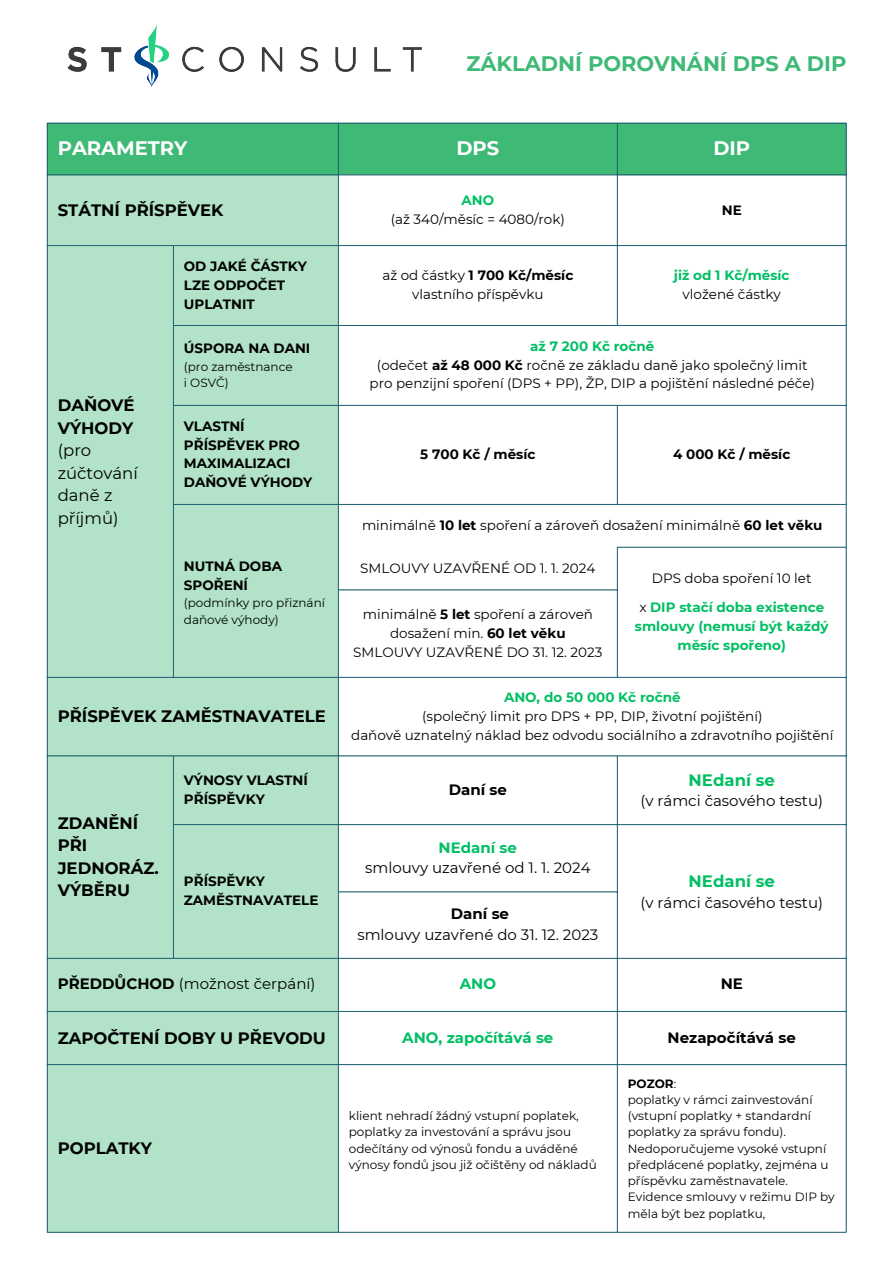
<style>
.page{position:relative;width:893px;height:1264px;background:#fff}
.page>*{position:absolute;margin:0;border:0;box-sizing:border-box;transform-origin:0 0}
.t1{font:700 21px "Montserrat";color:#3fb976}
.t2{font:700 19.5px "Montserrat";color:#fff}
.t3{font:700 16.5px/22.5px "Montserrat";color:#000}
.t4{font:16.5px/22.5px "Montserrat";color:#000}
.t5{font:700 16.5px "Montserrat";color:#00bf63}
.t6{font:15px "Montserrat";color:#000}
.t7{font:700 15px "Montserrat";color:#000}
.t8{font:700 15px "Montserrat";color:#00bf63}
.t9{font:13.5px/18.8px "Montserrat";color:#000;text-align:center}
.t10{font:700 13.5px/18.8px "Montserrat";color:#000}
.t11{font:700 13.5px/18.8px "Montserrat";color:#00bf63;text-align:center}
.t12{font:12px/16.2px "Montserrat";color:#000}
.s1{font-weight:400}
.s2{font-weight:700}
.s3{font-weight:400;color:#000}
</style>
<div class="page">
<div style="left:48px;top:124px;width:797px;height:51px;background:#3fb976"></div>
<div style="left:48px;top:176px;width:290px;height:1055px;background:#b2e3c8"></div>
<svg style="left:339px;top:176px;width:506px;height:1055px"></svg>
<hr style="left:338px;top:505px;width:1px;height:42px;background:#206476">
<hr style="left:845px;top:505px;width:1px;height:42px;background:#206476">
<hr style="left:339px;top:504px;width:506px;height:1px;background:#206476">
<hr style="left:47px;top:123px;width:1px;height:1108px;background:#206476">
<hr style="left:173px;top:246px;width:1px;height:431px;background:#206476">
<hr style="left:173px;top:756px;width:1px;height:202px;background:#206476">
<hr style="left:338px;top:123px;width:1px;height:381px;background:#206476">
<hr style="left:338px;top:547px;width:1px;height:684px;background:#206476">
<hr style="left:617px;top:123px;width:1px;height:202px;background:#206476">
<hr style="left:617px;top:406px;width:1px;height:99px;background:#206476">
<hr style="left:617px;top:547px;width:1px;height:130px;background:#206476">
<hr style="left:617px;top:756px;width:1px;height:475px;background:#206476">
<hr style="left:845px;top:123px;width:1px;height:382px;background:#206476">
<hr style="left:845px;top:547px;width:1px;height:684px;background:#206476">
<hr style="left:47px;top:123px;width:799px;height:1px;background:#206476">
<hr style="left:47px;top:175px;width:799px;height:1px;background:#206476">
<hr style="left:47px;top:245px;width:799px;height:1px;background:#206476">
<hr style="left:173px;top:325px;width:673px;height:1px;background:#206476">
<hr style="left:173px;top:405px;width:673px;height:1px;background:#206476">
<hr style="left:173px;top:504px;width:166px;height:1px;background:#206476">
<hr style="left:617px;top:547px;width:229px;height:1px;background:#206476">
<hr style="left:338px;top:589px;width:279px;height:1px;background:#206476">
<hr style="left:47px;top:677px;width:799px;height:1px;background:#206476">
<hr style="left:47px;top:755px;width:799px;height:1px;background:#206476">
<hr style="left:173px;top:824px;width:673px;height:1px;background:#206476">
<hr style="left:338px;top:891px;width:279px;height:1px;background:#206476">
<hr style="left:47px;top:958px;width:799px;height:1px;background:#206476">
<hr style="left:47px;top:1011px;width:799px;height:1px;background:#206476">
<hr style="left:47px;top:1064px;width:799px;height:1px;background:#206476">
<hr style="left:47px;top:1231px;width:799px;height:1px;background:#206476">
<img style="left:67px;top:25px;width:354px;height:62px">
<p class="t1" style="left:466px;top:51px;width:381px">ZÁKLADNÍ POROVNÁNÍ DPS A DIP</p>
<p class="t2" style="left:58px;top:137px;width:131px">PARAMETRY</p>
<h1 class="t2" style="left:456px;top:137px;width:44px">DPS</h1>
<p class="t2" style="left:713px;top:137px;width:38px">DIP</p>
<p class="t3" style="left:58px;top:199px;width:167px">STÁTNÍ PŘÍSPĚVEK</p>
<p class="t11" style="left:461px;top:191px;width:34px">ANO</p>
<p class="t9" style="left:390px;top:210px;width:176px">(až 340/měsíc = 4080/rok)</p>
<p class="t10" style="left:184px;top:257px;width:125px">OD JAKÉ ČÁSTKY<br>LZE ODPOČET<br>UPLATNIT</p>
<p class="t10" style="left:382px;top:266px;width:192px"><span class="s1">až od částky</span> 1 700 Kč/měsíc</p>
<p class="t9" style="left:412px;top:285px;width:133px">vlastního příspěvku</p>
<p class="t10" style="left:721px;top:200px;width:21px">NE</p>
<p class="t11" style="left:674px;top:266px;width:117px">již od 1 Kč/měsíc</p>
<p class="t9" style="left:682px;top:285px;width:100px">vložené částky</p>
<p class="t3" style="left:58px;top:394px;width:78px">DAŇOVÉ</p>
<p class="t4" style="left:58px;top:416px;width:82px"><span class="s2">VÝHODY </span>(pro zúčtování</p>
<p class="t4" style="left:58px;top:484px;width:62px">daně z příjmů)</p>
<p class="t10" style="left:184px;top:339px;width:128px">ÚSPORA NA DANI</p>
<p class="t12" style="left:184px;top:358px;width:110px">(pro zaměstnance i OSVČ)</p>
<p class="t10" style="left:184px;top:416px;width:130px">VLASTNÍ<br>PŘÍSPĚVEK PRO<br>MAXIMALIZACI<br>DAŇOVÉ VÝHODY</p>
<p class="t10" style="left:184px;top:557px;width:100px">NUTNÁ DOBA<br>SPOŘENÍ</p>
<p class="t12" style="left:184px;top:595px;width:143px">(podmínky pro přiznání daňové výhody)</p>
<p class="t3" style="left:58px;top:705px;width:269px">PŘÍSPĚVEK ZAMĚSTNAVATELE</p>
<p class="t11" style="left:530px;top:337px;width:125px">až 7 200 Kč ročně</p>
<p class="t9" style="left:377px;top:355px;width:432px">(odečet <span class="s2">až 48 000 Kč</span> ročně ze základu daně jako společný limit</p>
<p class="t9" style="left:369px;top:374px;width:447px">pro penzijní spoření (DPS + PP), ŽP, DIP a pojištění následné péče)</p>
<p class="t10" style="left:420px;top:445px;width:117px">5 700 Kč / měsíc</p>
<p class="t10" style="left:673px;top:445px;width:119px">4 000 Kč / měsíc</p>
<p class="t9" style="left:362px;top:515px;width:462px">minimálně <span class="s2">10 let</span> spoření a zároveň dosažení minimálně <span class="s2">60 let věku</span></p>
<p class="t9" style="left:360px;top:558px;width:237px">SMLOUVY UZAVŘENÉ OD 1. 1. 2024</p>
<p class="t9" style="left:652px;top:569px;width:161px">DPS doba spoření 10 let</p>
<p class="t11" style="left:635px;top:598px;width:195px"><span class="s3">x</span> DIP stačí doba existence smlouvy (nemusí být každý měsíc spořeno)</p>
<p class="t9" style="left:363px;top:605px;width:232px">minimálně <span class="s2">5 let</span> spoření a zároveň dosažení min. <span class="s2">60 let věku</span></p>
<p class="t9" style="left:353px;top:642px;width:251px">SMLOUVY UZAVŘENÉ DO 31. 12. 2023</p>
<p class="t11" style="left:504px;top:688px;width:178px">ANO, do 50 000 Kč ročně</p>
<p class="t9" style="left:422px;top:706px;width:342px">(společný limit pro DPS + PP, DIP, životní pojištění)</p>
<p class="t9" style="left:351px;top:725px;width:483px">daňově uznatelný náklad bez odvodu sociálního a zdravotního pojištění</p>
<p class="t3" style="left:58px;top:811px;width:103px">ZDANĚNÍ<br>PŘI<br>JEDNORÁZ.<br>VÝBĚRU</p>
<p class="t10" style="left:184px;top:771px;width:125px">VÝNOSY VLASTNÍ<br>PŘÍSPĚVKY</p>
<p class="t7" style="left:448px;top:780px;width:60px">Daní se</p>
<p class="t10" style="left:184px;top:872px;width:136px">PŘÍSPĚVKY<br>ZAMĚSTNAVATELE</p>
<p class="t8" style="left:438px;top:838px;width:80px">NEdaní se</p>
<p class="t6" style="left:365px;top:858px;width:227px">smlouvy uzavřené od 1. 1. 2024</p>
<p class="t7" style="left:451px;top:904px;width:60px">Daní se</p>
<p class="t6" style="left:357px;top:925px;width:242px">smlouvy uzavřené do 31. 12. 2023</p>
<p class="t5" style="left:688px;top:769px;width:88px">NEdaní se</p>
<p class="t6" style="left:640px;top:791px;width:184px">(v rámci časového testu)</p>
<p class="t5" style="left:688px;top:870px;width:88px">NEdaní se</p>
<p class="t6" style="left:640px;top:893px;width:184px">(v rámci časového testu)</p>
<p class="t6" style="left:58px;top:974px;width:259px"><span class="s2">PŘEDDŮCHOD</span> (možnost čerpání)</p>
<p class="t8" style="left:459px;top:974px;width:38px">ANO</p>
<p class="t7" style="left:720px;top:974px;width:24px">NE</p>
<p class="t3" style="left:58px;top:1026px;width:270px">ZAPOČTENÍ DOBY U PŘEVODU</p>
<p class="t8" style="left:402px;top:1028px;width:153px">ANO, započítává se</p>
<p class="t7" style="left:667px;top:1028px;width:130px">Nezapočítává se</p>
<p class="t3" style="left:58px;top:1136px;width:96px">POPLATKY</p>
<p class="t12" style="left:349px;top:1107px;width:249px">klient nehradí žádný vstupní poplatek, poplatky za investování a správu jsou odečítány od výnosů fondu a uváděné výnosy fondů jsou již očištěny od nákladů</p>
<p class="t12" style="left:627px;top:1075px;width:202px"><span class="s2">POZOR</span>:<br>poplatky v rámci zainvestování (vstupní poplatky + standardní poplatky za správu fondu).<br>Nedoporučujeme vysoké vstupní předplácené poplatky, zejména u příspěvku zaměstnavatele.</p>
<p class="t12" style="left:627px;top:1188px;width:208px">Evidence smlouvy v režimu DIP by měla být bez poplatku,</p>
</div>
